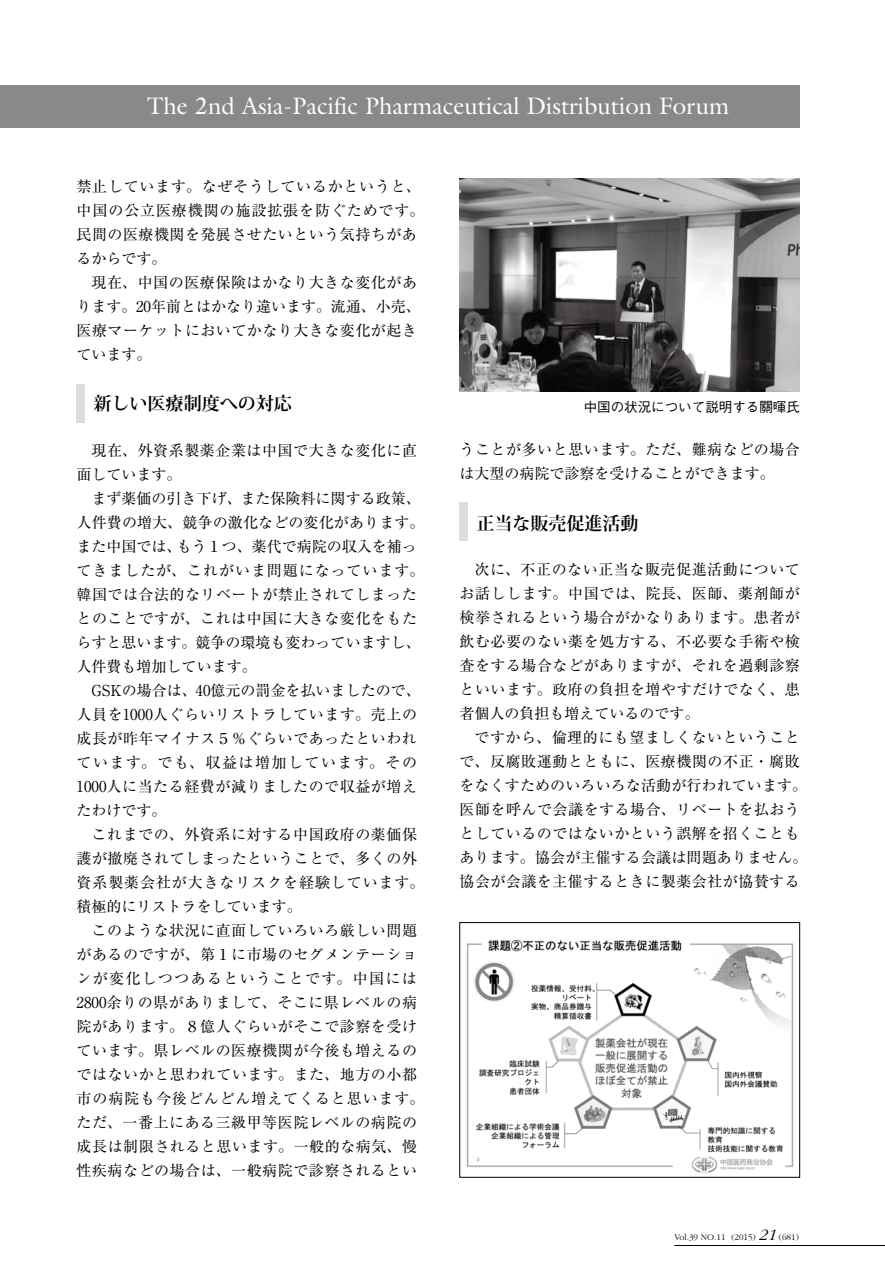
<style>
.page{position:relative;width:885px;height:1263px;background:#fff}
.page>*{position:absolute;margin:0;border:0;box-sizing:border-box;transform-origin:0 0}
.t1{font:24px "Galliard";color:#fff}
.t2{font:700 18px "Koz Min Pro";color:#000}
.t3{font:15px/24px "Ryumin Pro";letter-spacing:.035em;color:#000}
.t4{font:15px/24px "Ryumin Pro";letter-spacing:.01em;color:#000}
.t5{font:15px/24px "Ryumin Pro";color:#000}
.t6{font:500 13.5px "Gothic BBB Pro";color:#000}
.t7{font:300 9px "Garamond";color:#000}
.s1{font-style:italic;font-size:16.5px}
</style>
<div class="page">
<img style="left:459px;top:179px;width:340px;height:212px">
<div style="left:77px;top:384px;width:8px;height:38px;background:#dcdddd"></div>
<div style="left:459px;top:503px;width:9px;height:38px;background:#dcdddd"></div>
<div style="left:0;top:85px;width:799px;height:43px;background:#898989"></div>
<img style="left:466px;top:939px;width:328px;height:234px">
<div style="left:459px;top:922px;width:340px;height:255px;border:1px solid #000"></div>
<hr style="left:674px;top:1245px;width:210px;height:1px;background:#000">
<h1 class="t1" style="left:147px;top:91px;width:583px">The 2nd Asia-Pacific Pharmaceutical Distribution Forum</h1>
<p class="t3" style="left:77px;top:173px;width:349px">禁止しています。なぜそうしているかというと、中国の公立医療機関の施設拡張を防ぐためです。民間の医療機関を発展させたいという気持ちがあるからです。</p>
<p class="t3" style="left:77px;top:269px;width:345px;text-indent:15px">現在、中国の医療保険はかなり大きな変化があります。20年前とはかなり違います。流通、小売、医療マーケットにおいてかなり大きな変化が起きています。</p>
<p class="t2" style="left:94px;top:391px;width:199px">新しい医療制度への対応</p>
<p class="t3" style="left:77px;top:437px;width:342px;text-indent:15px">現在、外資系製薬企業は中国で大きな変化に直面しています。</p>
<p class="t4" style="left:77px;top:485px;width:349px;text-indent:15px">まず薬価の引き下げ、また保険料に関する政策、人件費の増大、競争の激化などの変化があります。また中国では、もう１つ、薬代で病院の収入を補ってきましたが、これがいま問題になっています。韓国では合法的なリベートが禁止されてしまったとのことですが、これは中国に大きな変化をもたらすと思います。競争の環境も変わっていますし、人件費も増加しています。</p>
<p class="t3" style="left:77px;top:677px;width:345px;text-indent:15px">GSKの場合は、40億元の罰金を払いましたので、人員を1000人ぐらいリストラしています。売上の成長が昨年マイナス５％ぐらいであったといわれています。でも、収益は増加しています。その<br>1000人に当たる経費が減りましたので収益が増えたわけです。</p>
<p class="t3" style="left:77px;top:821px;width:349px;text-indent:15px">これまでの、外資系に対する中国政府の薬価保護が撤廃されてしまったということで、多くの外資系製薬会社が大きなリスクを経験しています。積極的にリストラをしています。</p>
<p class="t3" style="left:77px;top:917px;width:349px;text-align:center">このような状況に直面していろいろ厳しい問題<br>があるのですが、第１に市場のセグメンテーションが変化しつつあるということです。中国には<br>2800余りの県がありまして、そこに県レベルの病院があります。８億人ぐらいがそこで診察を受けています。県レベルの医療機関が今後も増えるのではないかと思われています。また、地方の小都市の病院も今後どんどん増えてくると思います。ただ、一番上にある三級甲等医院レベルの病院の成長は制限されると思います。一般的な病気、慢性疾病などの場合は、一般病院で診察されるとい</p>
<p class="t6" style="left:583px;top:396px;width:217px">中国の状況について説明する關暉氏</p>
<p class="t5" style="left:459px;top:436px;width:342px">うことが多いと思います。ただ、難病などの場合は大型の病院で診察を受けることができます。</p>
<p class="t2" style="left:476px;top:510px;width:163px">正当な販売促進活動</p>
<p class="t3" style="left:459px;top:556px;width:342px;text-align:justify;text-indent:15px">次に、不正のない正当な販売促進活動についてお話しします。中国では、院長、医師、薬剤師が検挙されるという場合がかなりあります。患者が飲む必要のない薬を処方する、不必要な手術や検査をする場合などがありますが、それを過剰診察といいます。政府の負担を増やすだけでなく、患者個人の負担も増えているのです。</p>
<p class="t3" style="left:459px;top:724px;width:349px;text-align:center">ですから、倫理的にも望ましくないということ<br>で、反腐敗運動とともに、医療機関の不正・腐敗をなくすためのいろいろな活動が行われています。医師を呼んで会議をする場合、リベートを払おうとしているのではないかという誤解を招くこともあります。協会が主催する会議は問題ありません。協会が会議を主催するときに製薬会社が協賛する</p>
<p class="t7" style="left:674px;top:1232px;width:126px">Vol.39 NO.11 (2015) <span class="s1">21</span> (681)</p>
</div>
